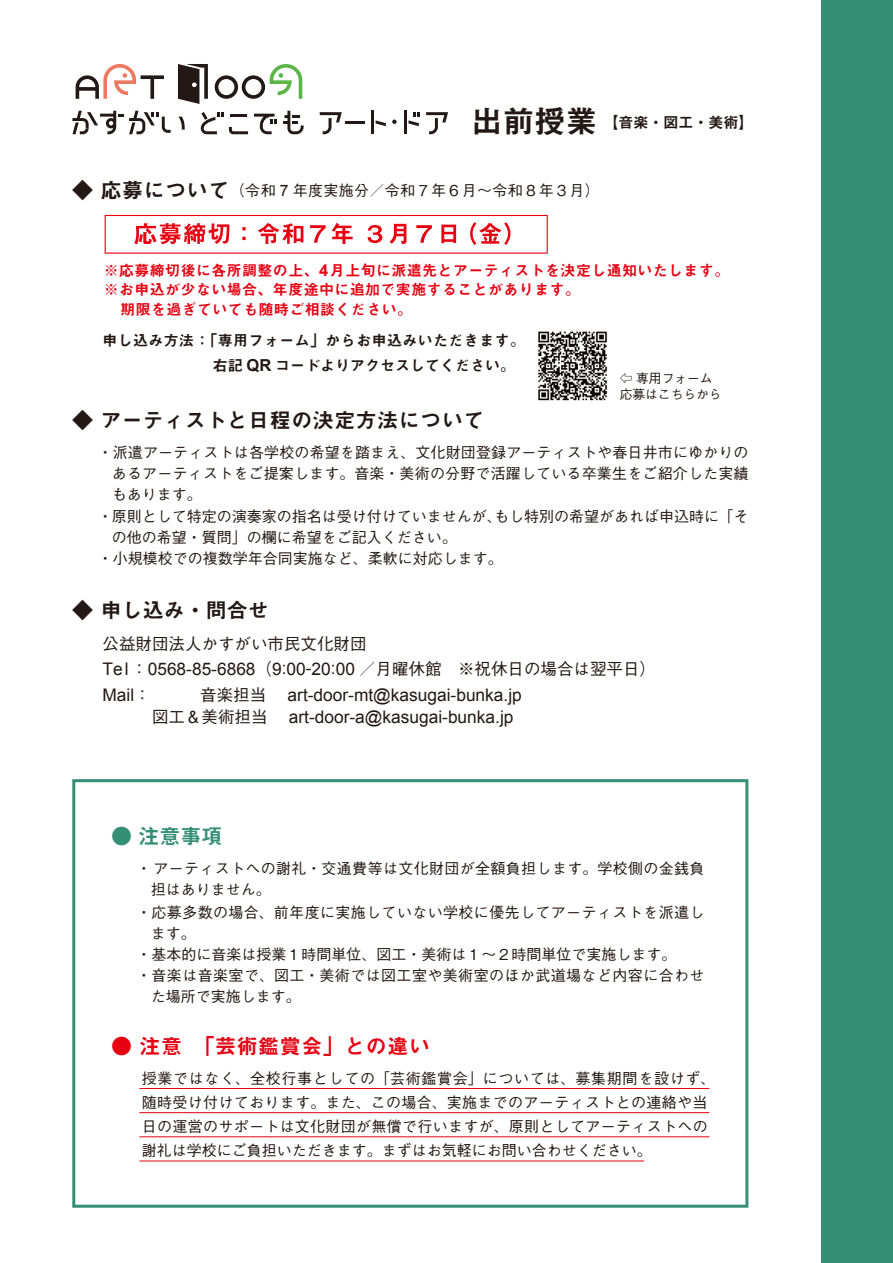
<style>
.page{position:relative;width:893px;height:1263px;background:#fff}
.page>*{position:absolute;margin:0;border:0;box-sizing:border-box;transform-origin:0 0}
.t1{font:21px "Midashi Go Pro MB31";letter-spacing:.01em;color:#221815}
.t2{font:21px "Midashi Go Pro MB31";letter-spacing:.025em;color:#e60012}
.t3{font:21px "Midashi Go Pro MB31";color:#348f74}
.t4{font:17.4px/25.5px "Arial";color:#221815}
.t5{font:500 16.5px "Gothic BBB Pro";color:#221815}
.t6{font:500 15px/21px "Gothic BBB Pro";letter-spacing:.02em;color:#221815}
.t7{font:500 15px "Gothic BBB Pro";color:#221815}
.t8{font:15px "Midashi Go Pro MB31";letter-spacing:.025em;color:#e60012}
.t9{font:15px "Midashi Go Pro MB31";letter-spacing:.025em;color:#221815}
.t10{font:15px "Midashi Go Pro MB31";color:#221815}
.t11{font:500 12.75px/16.5px "Gothic BBB Pro";color:#221815}
.s1{font-size:31.5px}
.s2{font-size:21px}
.s3{font-family:"Midashi Go Pro MB31";font-weight:400;font-size:21px}
.s4{font-family:"Arial";font-weight:400;font-size:15.75px}
.s5{font-family:"Arial";font-weight:700;font-size:16.5px}
.s6{font-family:"Gothic BBB Pro";font-weight:500;font-size:16.5px}
</style>
<div class="page">
<hr style="left:346px;top:121px;width:19px;height:3px;background:#221815">
<svg style="left:392px;top:120px;width:5px;height:4px"></svg>
<svg style="left:320px;top:112px;width:22px;height:22px"></svg>
<svg style="left:426px;top:112px;width:22px;height:22px"></svg>
<hr style="left:371px;top:111px;width:3px;height:23px;background:#221815">
<svg style="left:376px;top:120px;width:10px;height:6px"></svg>
<hr style="left:404px;top:111px;width:3px;height:23px;background:#221815">
<svg style="left:408px;top:112px;width:12px;height:14px"></svg>
<svg style="left:72px;top:111px;width:99px;height:23px"></svg>
<svg style="left:178px;top:117px;width:7px;height:13px"></svg>
<svg style="left:283px;top:111px;width:21px;height:23px"></svg>
<svg style="left:201px;top:112px;width:47px;height:22px"></svg>
<svg style="left:254px;top:114px;width:23px;height:20px"></svg>
<div style="left:821px;top:0;width:72px;height:1263px;background:#348f74"></div>
<svg style="left:105px;top:215px;width:443px;height:39px"></svg>
<svg style="left:72px;top:779px;width:676px;height:429px"></svg>
<svg style="left:76px;top:64px;width:88px;height:35px"></svg>
<svg style="left:215px;top:64px;width:87px;height:35px"></svg>
<svg style="left:178px;top:64px;width:30px;height:40px"></svg>
<img style="left:538px;top:331px;width:70px;height:70px">
<p class="t9" style="left:471px;top:110px;width:284px"><span class="s1">出前授業</span>【音楽・図工・美術】</p>
<p class="t6" style="left:72px;top:178px;width:529px"><span class="s2">◆</span> <span class="s3">応募について</span>（令和 <span class="s4">7</span> 年度実施分／令和７年６月～令和８年３月）</p>
<p class="t8" style="left:104px;top:258px;width:627px">※応募締切後に各所調整の上、<span class="s5">4</span>月上旬に派遣先とアーティストを決定し通知いたします。</p>
<p class="t8" style="left:104px;top:278px;width:478px">※お申込が少ない場合、年度途中に追加で実施することがあります。</p>
<p class="t8" style="left:120px;top:297px;width:293px">期限を過ぎていても随時ご相談ください。</p>
<p class="t9" style="left:102px;top:329px;width:424px">申し込み方法：「専用フォーム」からお申込みいただきます。</p>
<p class="t10" style="left:213px;top:353px;width:304px">右記 <span class="s5">QR</span> コードよりアクセスしてください。</p>
<h1 class="t1" style="left:72px;top:403px;width:414px">◆ アーティストと日程の決定方法について</h1>
<p class="t11" style="left:620px;top:368px;width:103px">⇦ 専用フォーム応募はこちらから</p>
<p class="t6" style="left:112px;top:440px;width:638px;text-align:justify;text-indent:-14px">・派遣アーティストは各学校の希望を踏まえ、文化財団登録アーティストや春日井市にゆかりのあるアーティストをご提案します。音楽・美術の分野で活躍している卒業生をご紹介した実績もあります。</p>
<p class="t7" style="left:98px;top:504px;width:652px">・原則として特定の演奏家の指名は受け付けていませんが、もし特別の希望があれば申込時に「そ</p>
<p class="t7" style="left:112px;top:525px;width:346px">の他の希望・質問」の欄に希望をご記入ください。</p>
<p class="t7" style="left:98px;top:546px;width:406px">・小規模校での複数学年合同実施など、柔軟に対応します。</p>
<h1 class="t1" style="left:72px;top:594px;width:198px">◆ 申し込み・問合せ</h1>
<p class="t5" style="left:103px;top:630px;width:265px">公益財団法人かすがい市民文化財団</p>
<p class="t4" style="left:103px;top:657px;width:555px">Tel <span class="s6">：</span>0568-85-6868<span class="s6">（</span>9:00-20:00 <span class="s6">／月曜休館　※祝休日の場合は翌平日）<br></span>Mail<span class="s6">：　　　音楽担当　</span> art-door-mt@kasugai-bunka.jp</p>
<p class="t4" style="left:103px;top:705px;width:412px"><span class="s6">　　　図工＆美術担当　</span> art-door-a@kasugai-bunka.jp</p>
<h1 class="t3" style="left:111px;top:819px;width:113px">● 注意事項</h1>
<p class="t6" style="left:151px;top:856px;width:555px;text-indent:-14px">・アーティストへの謝礼・交通費等は文化財団が全額負担します。学校側の金銭負担はありません。</p>
<p class="t6" style="left:137px;top:900px;width:569px">・応募多数の場合、前年度に実施していない学校に優先してアーティストを派遣し</p>
<p class="t6" style="left:151px;top:921px;width:46px">ます。</p>
<p class="t7" style="left:137px;top:942px;width:541px">・基本的に音楽は授業１時間単位、図工・美術は１～２時間単位で実施します。</p>
<p class="t6" style="left:137px;top:963px;width:570px">・音楽は音楽室で、図工・美術では図工室や美術室のほか武道場など内容に合わせ</p>
<p class="t7" style="left:151px;top:984px;width:151px">た場所で実施します。</p>
<h1 class="t2" style="left:111px;top:1029px;width:320px">● 注意　「芸術鑑賞会」との違い</h1>
<p class="t6" style="left:142px;top:1065px;width:575px;line-height:24px">授業ではなく、全校行事としての「芸術鑑賞会」については、募集期間を設けず、随時受け付けております。また、この場合、実施までのアーティストとの連絡や当日の運営のサポートは文化財団が無償で行いますが、原則としてアーティストへの謝礼は学校にご負担いただきます。まずはお気軽にお問い合わせください。</p>
</div>
